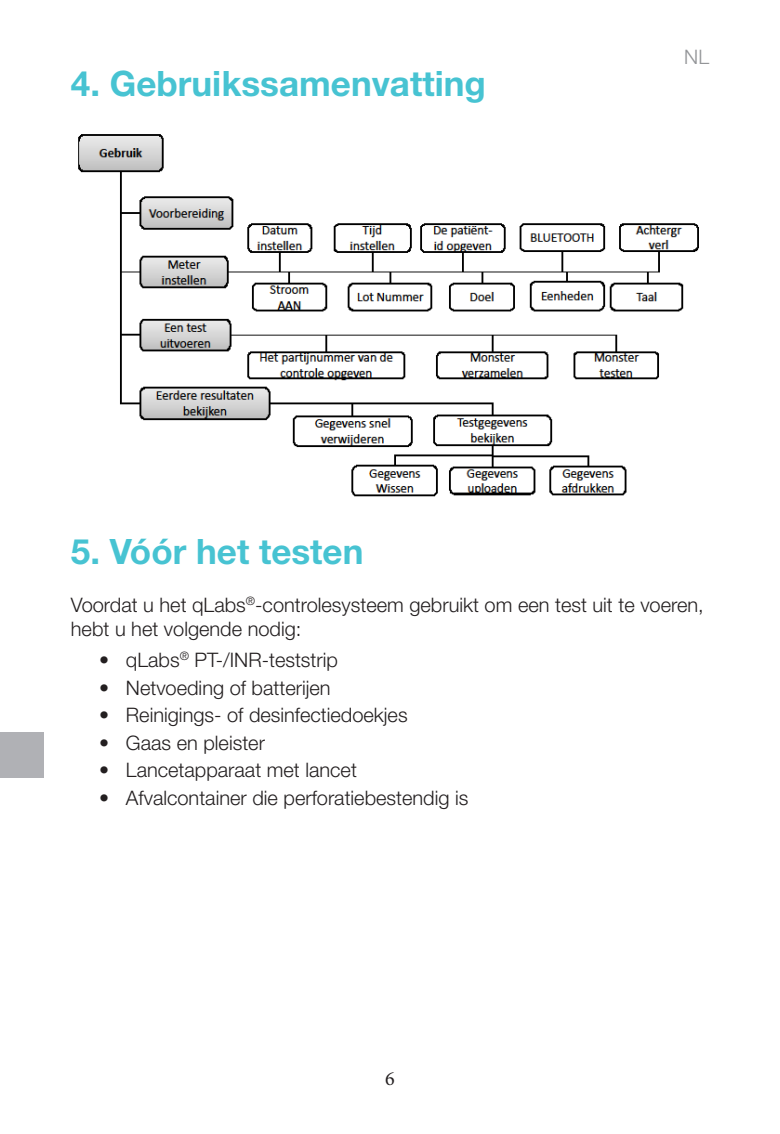
<style>
.page{position:relative;width:780px;height:1134px;background:#fff}
.page>*{position:absolute;margin:0;border:0;box-sizing:border-box;transform-origin:0 0}
.t1{font:700 35px "Helvetica Neue LT Std";color:#47c3d2}
.t2{font:300 20px/24px "Helvetica Neue LT Std";color:#231f20}
.t3{font:300 20px "Helvetica Neue LT Std";color:#939598}
.t4{font:20px "Minion Pro";color:#231f20}
</style>
<div class="page">
<div style="left:0;top:732px;width:780px;height:46px;background:#b0b1b5"></div>
<div style="left:44px;top:102px;width:736px;height:1006px;background:#fff"></div>
<img style="left:78px;top:134px;width:621px;height:363px">
<h1 class="t1" style="left:71px;top:62px;width:416px">4. Gebruikssamenvatting</h1>
<p class="t3" style="left:684px;top:44px;width:26px">NL</p>
<h1 class="t1" style="left:71px;top:530px;width:294px">5. Vóór het testen</h1>
<p class="t2" style="left:71px;top:592px;width:634px">Voordat u het qLabs<sup>®</sup>-controlesysteem gebruikt om een test uit te voeren, hebt u het volgende nodig:</p>
<p class="t2" style="left:99px;top:647px;width:240px">• qLabs<sup>®</sup> PT-/INR-teststrip</p>
<p class="t2" style="left:99px;top:675px;width:233px">• Netvoeding of batterijen</p>
<p class="t2" style="left:99px;top:702px;width:310px">• Reinigings- of desinfectiedoekjes</p>
<p class="t2" style="left:99px;top:730px;width:167px">• Gaas en pleister</p>
<p class="t2" style="left:99px;top:758px;width:259px">• Lancetapparaat met lancet</p>
<p class="t2" style="left:99px;top:785px;width:370px">• Afvalcontainer die perforatiebestendig is</p>
<p class="t4" style="left:385px;top:1065px;width:11px">6</p>
</div>
